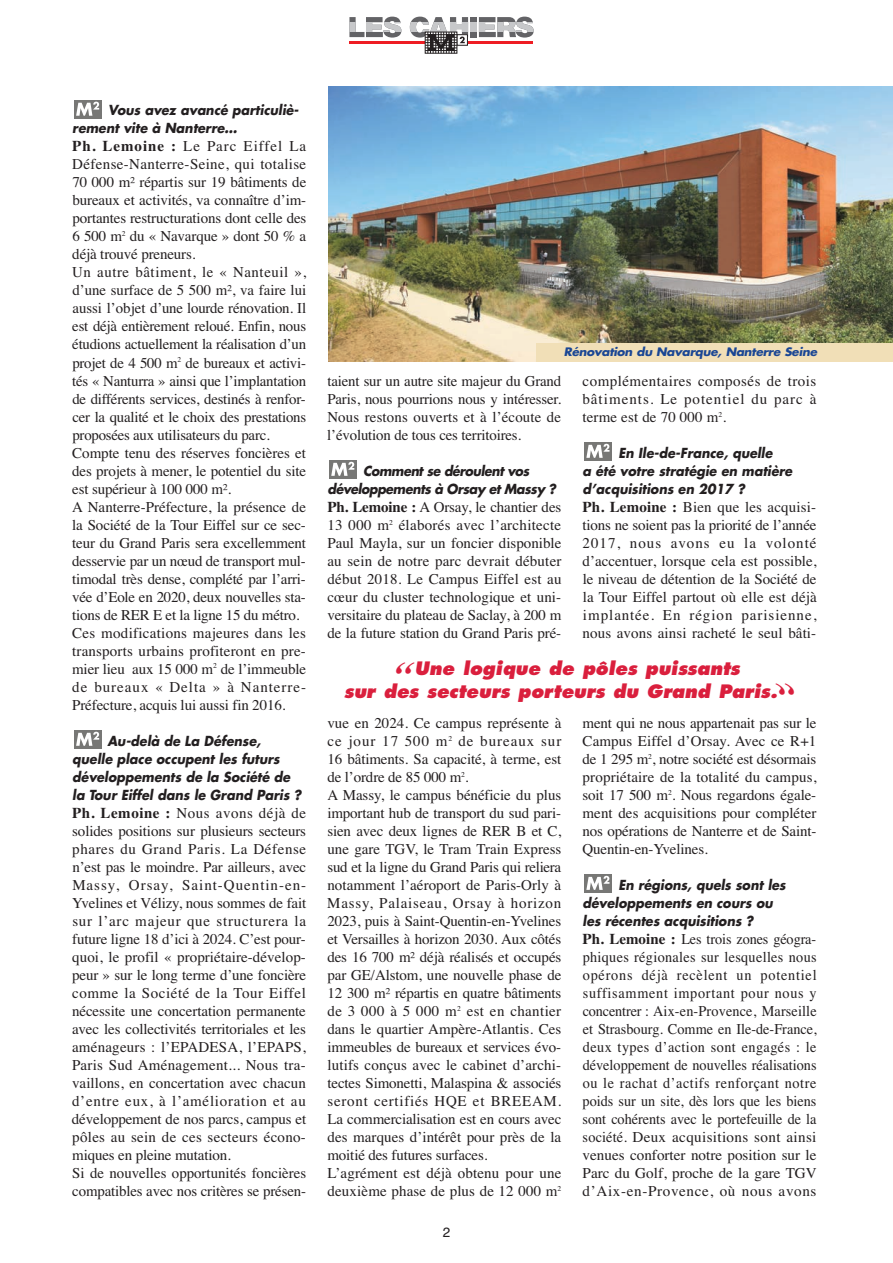
<style>
.page{position:relative;width:893px;height:1263px;background:#fff}
.page>*{position:absolute;margin:0;border:0;box-sizing:border-box;transform-origin:0 0}
.t1{font:italic 700 36px "Times";color:#da1f3d}
.t2{font:italic 800 18px/22.5px "Futura";color:#da1f3d}
.t3{font:15px/18px "Times";letter-spacing:-.01em;color:#231f20;text-align:justify}
.t4{font:15px/18px "Times";letter-spacing:-.01em;color:#231f20;text-align:justify;scale:.95 1}
.t5{font:italic 700 13.5px/18px "Futura";color:#231f20;scale:.94 1}
.t6{font:italic 700 13.5px/18px "Futura";letter-spacing:-.035em;color:#231f20;scale:.94 1}
.t7{font:13.5px "Helvetica";color:#231f20}
.t8{font:italic 700 11.4px "Futura";letter-spacing:-.02em;color:#1a4694;scale:1.05 1}
.s1{font-weight:700}
</style>
<div class="page">
<div style="left:74px;top:730px;width:27px;height:18px;background:#777775"></div>
<svg style="left:76px;top:732px;width:23px;height:14px"></svg>
<div style="left:74px;top:100px;width:27px;height:18px;background:#777775"></div>
<svg style="left:76px;top:102px;width:23px;height:14px"></svg>
<div style="left:329px;top:460px;width:28px;height:18px;background:#777775"></div>
<svg style="left:331px;top:462px;width:23px;height:14px"></svg>
<div style="left:584px;top:874px;width:28px;height:18px;background:#777775"></div>
<svg style="left:586px;top:876px;width:23px;height:14px"></svg>
<div style="left:584px;top:442px;width:28px;height:18px;background:#777775"></div>
<svg style="left:586px;top:444px;width:23px;height:14px"></svg>
<div style="left:470px;top:17px;width:6px;height:20px;background:#636366"></div>
<svg style="left:349px;top:17px;width:52px;height:21px"></svg>
<div style="left:470px;top:22px;width:6px;height:10px;background:#c7c8ca"></div>
<svg style="left:479px;top:17px;width:55px;height:21px"></svg>
<hr style="left:349px;top:41px;width:184px;height:3px;background:#ee1d23">
<svg style="left:410px;top:17px;width:58px;height:36px"></svg>
<hr style="left:425px;top:34px;width:32px;height:1px;background:#231f20">
<img style="left:329px;top:87px;width:564px;height:274px">
<div style="left:536px;top:344px;width:357px;height:18px;background:#f1dfb7"></div>
<p class="t5" style="left:72px;top:103px;width:242px;text-indent:36px">Vous avez avancé particuliè&shy;rement vite à Nanterre…</p>
<p class="t3" style="left:72px;top:137px;width:236px;text-align:left"><span class="s1">Ph. Lemoine :</span> Le Parc Eiffel La Défense-Nanterre-Seine, qui totalise 70 000 m² répartis sur 19 bâtiments de bureaux et activités, va connaître d’im&shy;portantes restructurations dont celle des 6 500 m<sup>2</sup> du « Navarque » dont 50 % a déjà trouvé preneurs.<br>Un autre bâtiment, le « Nanteuil », d’une surface de 5 500 m², va faire lui aussi l’objet d’une lourde rénovation. Il est déjà entièrement reloué. Enfin, nous étudions actuellement la réalisation d’un projet de 4 500 m<sup>2</sup> de bureaux et activi&shy;tés « Nanturra » ainsi que l’implantation de différents services, destinés à renfor&shy;cer la qualité et le choix des prestations proposées aux utilisateurs du parc.<br>Compte tenu des réserves foncières et des projets à mener, le potentiel du site est supérieur à 100 000 m².<br>A Nanterre-Préfecture, la présence de la Société de la Tour Eiffel sur ce sec&shy;teur du Grand Paris sera excellemment desservie par un nœud de transport mul&shy;timodal très dense, complété par l’arri&shy;vée d’Eole en 2020, deux nouvelles sta&shy;tions de RER E et la ligne 15 du métro.<br>Ces modifications majeures dans les transports urbains profiteront en pre&shy;mier lieu aux 15 000 m<sup>2</sup> de l’immeuble de bureaux « Delta » à Nanterre-Préfecture, acquis lui aussi fin 2016.</p>
<p class="t5" style="left:72px;top:733px;width:245px;text-indent:35px">Au-delà de La Défense, quelle place occupent les futurs développements de la Société de la Tour Eiffel dans le Grand Paris ?</p>
<p class="t3" style="left:72px;top:803px;width:236px;text-align:left"><span class="s1">Ph. Lemoine :</span> Nous avons déjà de solides positions sur plusieurs secteurs phares du Grand Paris. La Défense n’est pas le moindre. Par ailleurs, avec Massy, Orsay, Saint-Quentin-en-Yvelines et Vélizy, nous sommes de fait sur l’arc majeur que structurera la future ligne 18 d’ici à 2024. C’est pour&shy;quoi, le profil « propriétaire-dévelop&shy;peur » sur le long terme d’une foncière comme la Société de la Tour Eiffel nécessite une concertation permanente avec les collectivités territoriales et les aménageurs : l’EPADESA, l’EPAPS, Paris Sud Aménagement... Nous tra&shy;vaillons, en concertation avec chacun d’entre eux, à l’amélioration et au développement de nos parcs, campus et pôles au sein de ces secteurs écono&shy;miques en pleine mutation.<br>Si de nouvelles opportunités foncières compatibles avec nos critères se présen-</p>
<p class="t8" style="left:564px;top:347px;width:243px">Rénovation du Navarque, Nanterre Seine</p>
<p class="t3" style="left:327px;top:371px;width:235px">taient sur un autre site majeur du Grand Paris, nous pourrions nous y intéresser.<br>Nous restons ouverts et à l’écoute de l’évolution de tous ces territoires.</p>
<p class="t6" style="left:327px;top:463px;width:245px;text-indent:36px">Comment se déroulent vos développements à Orsay et Massy ?</p>
<p class="t3" style="left:327px;top:497px;width:236px"><span class="s1">Ph. Lemoine :</span> A Orsay, le chantier des 13 000 m<sup>2</sup> élaborés avec l’architecte Paul Mayla, sur un foncier disponible au sein de notre parc devrait débuter début 2018. Le Campus Eiffel est au cœur du cluster technologique et uni&shy;versitaire du plateau de Saclay, à 200 m de la future station du Grand Paris pré-</p>
<p class="t3" style="left:582px;top:371px;width:235px">complémentaires composés de trois bâtiments. Le potentiel du parc à terme est de 70 000 m<sup>2</sup>.</p>
<p class="t5" style="left:583px;top:445px;width:225px;text-indent:36px">En Ile-de-France, quelle<br>a été votre stratégie en matière d’acquisitions en 2017 ?</p>
<p class="t3" style="left:583px;top:497px;width:236px"><span class="s1">Ph. Lemoine :</span> Bien que les acquisi&shy;tions ne soient pas la priorité de l’année 2017, nous avons eu la volonté d’accentuer, lorsque cela est possible, le niveau de détention de la Société de la Tour Eiffel partout où elle est déjà implantée. En région parisienne, nous avons ainsi racheté le seul bâti-</p>
<p class="t2" style="left:344px;top:659px;width:435px;text-indent:70px">Une logique de pôles puissants<br>sur des secteurs porteurs du Grand Paris.</p>
<h1 class="t1" style="left:395px;top:653px;width:19px">“</h1>
<p class="t3" style="left:327px;top:713px;width:236px;text-align:left">vue en 2024. Ce campus représente à ce jour 17 500 m<sup>2</sup> de bureaux sur 16 bâtiments. Sa capacité, à terme, est de l’ordre de 85 000 m<sup>2</sup>.<br>A Massy, le campus bénéficie du plus important hub de transport du sud pari&shy;sien avec deux lignes de RER B et C, une gare TGV, le Tram Train Express sud et la ligne du Grand Paris qui reliera notamment l’aéroport de Paris-Orly à Massy, Palaiseau, Orsay à horizon 2023, puis à Saint-Quentin-en-Yvelines et Versailles à horizon 2030. Aux côtés des 16 700 m² déjà réalisés et occupés par GE/Alstom, une nouvelle phase de 12 300 m² répartis en quatre bâtiments de 3 000 à 5 000 m<sup>2</sup> est en chantier dans le quartier Ampère-Atlantis. Ces immeubles de bureaux et services évo&shy;lutifs conçus avec le cabinet d’archi&shy;tectes Simonetti, Malaspina &amp; associés seront certifiés HQE et BREEAM.<br>La commercialisation est en cours avec des marques d’intérêt pour près de la moitié des futures surfaces.<br>L’agrément est déjà obtenu pour une deuxième phase de plus de 12 000 m<sup>2</sup></p>
<p class="t7" style="left:443px;top:1225px;width:9px">2</p>
<p class="t3" style="left:582px;top:713px;width:235px">ment qui ne nous appartenait pas sur le Campus Eiffel d’Orsay. Avec ce R+1 de 1 295 m<sup>2</sup>, notre société est désormais propriétaire de la totalité du campus, soit 17 500 m<sup>2</sup>. Nous regardons égale&shy;ment des acquisitions pour compléter nos opérations de Nanterre et de Saint-Quentin-en-Yvelines.</p>
<p class="t5" style="left:583px;top:877px;width:218px;text-indent:36px">En régions, quels sont les développements en cours ou les récentes acquisitions ?</p>
<p class="t4" style="left:583px;top:929px;width:248px"><span class="s1">Ph. Lemoine :</span> Les trois zones géogra&shy;phiques régionales sur lesquelles nous opérons déjà recèlent un potentiel suffisamment important pour nous y concentrer : Aix-en-Provence, Marseille et Strasbourg. Comme en Ile-de-France, deux types d’action sont engagés : le développement de nouvelles réalisations ou le rachat d’actifs renforçant notre poids sur un site, dès lors que les biens sont cohérents avec le portefeuille de la société. Deux acquisitions sont ainsi venues conforter notre position sur le Parc du Golf, proche de la gare TGV d’Aix-en-Provence, où nous avons</p>
</div>
